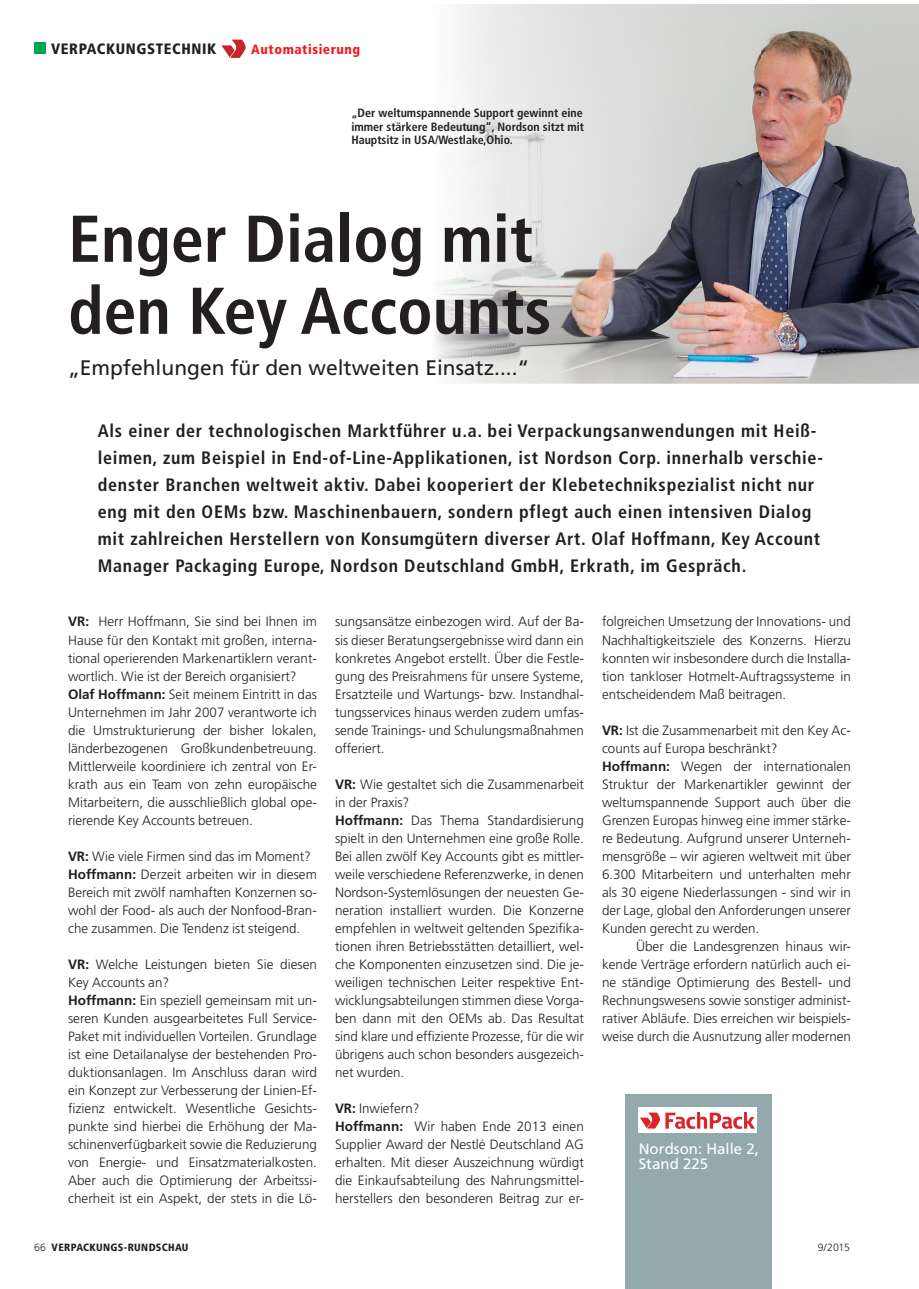
<style>
.page{position:relative;width:919px;height:1289px;background:#fff}
.page>*{position:absolute;margin:0;border:0;box-sizing:border-box;transform-origin:0 0}
.t1{font:700 condensed 66px/72px "Frutiger LT Std";color:#231f20}
.t2{font:21px "Frutiger LT Std";color:#231f20}
.t3{font:700 condensed 18px/27px "Frutiger LT Std";letter-spacing:.04em;color:#231f20}
.t4{font:15px/15px "Frutiger LT Std";color:#fff}
.t5{font:900 condensed 15px "Frutiger LT Std";letter-spacing:.04em;color:#231f20}
.t6{font:300 13.5px/18px "Frutiger LT Std";color:#231f20}
.t7{font:900 condensed 13.5px "Frutiger LT Std";letter-spacing:.04em;color:#ee1d23}
.t8{font:700 condensed 12px/13.5px "Frutiger LT Std";color:#231f20;text-align:justify}
.t9{font:900 condensed 10.5px "Frutiger LT Std";letter-spacing:.03em;color:#231f20}
.t10{font:300 10.5px "Frutiger LT Std";color:#231f20}
.s1{font-weight:700}
.s2{font-weight:300;font-stretch:normal}
</style>
<div class="page">
<div style="left:34px;top:43px;width:12px;height:11px;background:#00a557"></div>
<div style="left:625px;top:1094px;width:147px;height:194px;background:#93a9ac"></div>
<div style="left:638px;top:1107px;width:119px;height:25px;background:#fff"></div>
<img style="left:640px;top:1112px;width:114px;height:16px">
<img style="left:435px;top:4px;width:483px;height:379px">
<svg style="left:221px;top:40px;width:25px;height:18px"></svg>
<p class="t5" style="left:51px;top:40px;width:167px">VERPACKUNGSTECHNIK</p>
<p class="t7" style="left:251px;top:41px;width:111px">Automatisierung</p>
<p class="t8" style="left:351px;top:107px;width:234px">„Der weltumspannende Support gewinnt eine immer stärkere Bedeutung“, Nordson sitzt mit Hauptsitz in USA/Westlake,Ohio.</p>
<h1 class="t1" style="left:68px;top:203px;width:484px">Enger Dialog mit den Key Accounts</h1>
<h2 class="t2" style="left:68px;top:355px;width:462px">„Empfehlungen für den weltweiten Einsatz....“</h2>
<p class="t3" style="left:98px;top:417px;width:726px">Als einer der technologischen Marktführer u.a. bei Verpackungsanwendungen mit Heiß&shy;leimen, zum Beispiel in End-of-Line-Applikationen, ist Nordson Corp. innerhalb verschie&shy;denster Branchen weltweit aktiv. Dabei kooperiert der Klebetechnikspezialist nicht nur eng mit den OEMs bzw. Maschinenbauern, sondern pflegt auch einen intensiven Dialog mit zahlreichen Herstellern von Konsumgütern diverser Art. Olaf Hoffmann, Key Account Manager Packaging Europe, Nordson Deutschland GmbH, Erkrath, im Gespräch.</p>
<p class="t6" style="left:68px;top:613px;width:250px"><span class="s1">VR:</span> Herr Hoffmann, Sie sind bei Ihnen im Hause für den Kontakt mit großen, interna&shy;tional operierenden Markenartiklern verant&shy;wortlich. Wie ist der Bereich organisiert?<br><span class="s1">Olaf Hoffmann:</span> Seit meinem Eintritt in das Unternehmen im Jahr 2007 verantworte ich die Umstrukturierung der bisher lokalen, länderbezogenen Großkundenbetreuung.<br>Mittlerweile koordiniere ich zentral von Er&shy;krath aus ein Team von zehn europäische Mitarbeitern, die ausschließlich global ope&shy;rierende Key Accounts betreuen.</p>
<p class="t6" style="left:68px;top:847px;width:250px"><span class="s1">VR:</span> Wie viele Firmen sind das im Moment?<br><span class="s1">Hoffmann:</span> Derzeit arbeiten wir in diesem Bereich mit zwölf namhaften Konzernen so&shy;wohl der Food- als auch der Nonfood-Bran&shy;che zusammen. Die Tendenz ist steigend.</p>
<p class="t6" style="left:68px;top:955px;width:250px"><span class="s1">VR:</span> Welche Leistungen bieten Sie diesen Key Accounts an?<br><span class="s1">Hoffmann:</span> Ein speziell gemeinsam mit un&shy;seren Kunden ausgearbeitetes Full Service-Paket mit individuellen Vorteilen. Grundlage ist eine Detailanalyse der bestehenden Pro&shy;duktionsanlagen. Im Anschluss daran wird ein Konzept zur Verbesserung der Linien-Ef&shy;fizienz entwickelt. Wesentliche Gesichts&shy;punkte sind hierbei die Erhöhung der Ma&shy;schinenverfügbarkeit sowie die Reduzierung von Energie- und Einsatzmaterialkosten.<br>Aber auch die Optimierung der Arbeitssi&shy;cherheit ist ein Aspekt, der stets in die Lö-</p>
<p class="t6" style="left:335px;top:613px;width:250px;text-align:justify">sungsansätze einbezogen wird. Auf der Ba&shy;sis dieser Beratungsergebnisse wird dann ein konkretes Angebot erstellt. Über die Festle&shy;gung des Preisrahmens für unsere Systeme, Ersatzteile und Wartungs- bzw. Instandhal&shy;tungsservices hinaus werden zudem umfas&shy;sende Trainings- und Schulungsmaßnahmen offeriert.</p>
<p class="t6" style="left:335px;top:775px;width:250px"><span class="s1">VR:</span> Wie gestaltet sich die Zusammenarbeit in der Praxis?<br><span class="s1">Hoffmann:</span> Das Thema Standardisierung spielt in den Unternehmen eine große Rolle.<br>Bei allen zwölf Key Accounts gibt es mittler&shy;weile verschiedene Referenzwerke, in denen Nordson-Systemlösungen der neuesten Ge&shy;neration installiert wurden. Die Konzerne empfehlen in weltweit geltenden Spezifika&shy;tionen ihren Betriebsstätten detailliert, wel&shy;che Komponenten einzusetzen sind. Die je&shy;weiligen technischen Leiter respektive Ent&shy;wicklungsabteilungen stimmen diese Vorga&shy;ben dann mit den OEMs ab. Das Resultat sind klare und effiziente Prozesse, für die wir übrigens auch schon besonders ausgezeich&shy;net wurden.</p>
<p class="t6" style="left:335px;top:1099px;width:250px"><span class="s1">VR:</span> Inwiefern?<br><span class="s1">Hoffmann:</span> Wir haben Ende 2013 einen Supplier Award der Nestlé Deutschland AG erhalten. Mit dieser Auszeichnung würdigt die Einkaufsabteilung des Nahrungsmittel&shy;herstellers den besonderen Beitrag zur er-</p>
<p class="t6" style="left:602px;top:613px;width:250px;text-align:justify">folgreichen Umsetzung der Innovations- und Nachhaltigkeitsziele des Konzerns. Hierzu konnten wir insbesondere durch die Installa&shy;tion tankloser Hotmelt-Auftragssysteme in entscheidendem Maß beitragen.</p>
<p class="t6" style="left:602px;top:721px;width:250px"><span class="s1">VR:</span> Ist die Zusammenarbeit mit den Key Ac&shy;counts auf Europa beschränkt?<br><span class="s1">Hoffmann:</span> Wegen der internationalen Struktur der Markenartikler gewinnt der weltumspannende Support auch über die Grenzen Europas hinweg eine immer stärke&shy;re Bedeutung. Aufgrund unserer Unterneh&shy;mensgröße – wir agieren weltweit mit über 6.300 Mitarbeitern und unterhalten mehr als 30 eigene Niederlassungen - sind wir in der Lage, global den Anforderungen unserer Kunden gerecht zu werden.</p>
<p class="t6" style="left:602px;top:937px;width:250px;text-align:justify;text-indent:34px">Über die Landesgrenzen hinaus wir&shy;kende Verträge erfordern natürlich auch ei&shy;ne ständige Optimierung des Bestell- und Rechnungswesens sowie sonstiger administ&shy;rativer Abläufe. Dies erreichen wir beispiels&shy;weise durch die Ausnutzung aller modernen</p>
<p class="t4" style="left:638px;top:1141px;width:122px">Nordson: Halle 2,<br>Stand 225</p>
<p class="t9" style="left:34px;top:1240px;width:156px"><span class="s2">66</span> VERPACKUNGS-RUNDSCHAU</p>
<p class="t10" style="left:817px;top:1241px;width:34px">9/2015</p>
</div>
